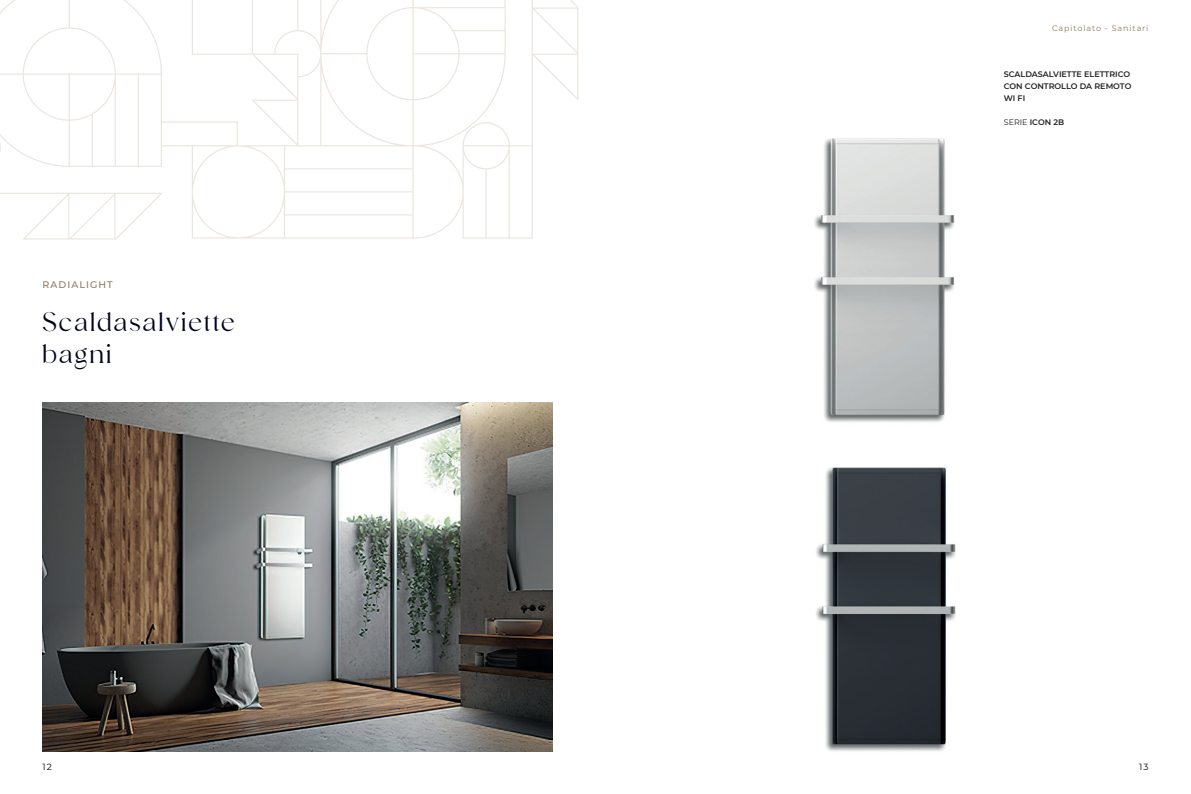
<style>
.page{position:relative;width:1191px;height:794px;background:#fff}
.page>*{position:absolute;margin:0;border:0;box-sizing:border-box;transform-origin:0 0}
.t1{font:30px/32.4px "Vigosamine";letter-spacing:.07em;color:#000420}
.t2{font:500 9.5px "Montserrat";letter-spacing:.11em;color:#917757}
.t3{font:9px "Montserrat";color:#000420}
.t4{font:600 8px/12px "Montserrat";color:#231f20}
.t5{font:8px "Montserrat";letter-spacing:.11em;color:#917757}
.s1{font-weight:400}
</style>
<div class="page">
<img style="left:43px;top:403px;width:510px;height:348px">
<img style="left:814px;top:138px;width:141px;height:284px">
<img style="left:816px;top:467px;width:140px;height:284px">
<svg style="left:0;top:0;width:578px;height:239px"></svg>
<p class="t5" style="left:1052px;top:23px;width:98px">Capitolato - Sanitari</p>
<p class="t2" style="left:43px;top:278px;width:72px">RADIALIGHT</p>
<h1 class="t1" style="left:43px;top:306px;width:194px">Scaldasalviette bagni</h1>
<p class="t4" style="left:1003px;top:67px;width:129px">SCALDASALVIETTE ELETTRICO<br>CON CONTROLLO DA REMOTO<br>WI FI</p>
<p class="t4" style="left:1003px;top:115px;width:62px"><span class="s1">SERIE</span> ICON 2B</p>
<p class="t3" style="left:43px;top:760px;width:11px">12</p>
<p class="t3" style="left:1139px;top:760px;width:11px">13</p>
</div>
